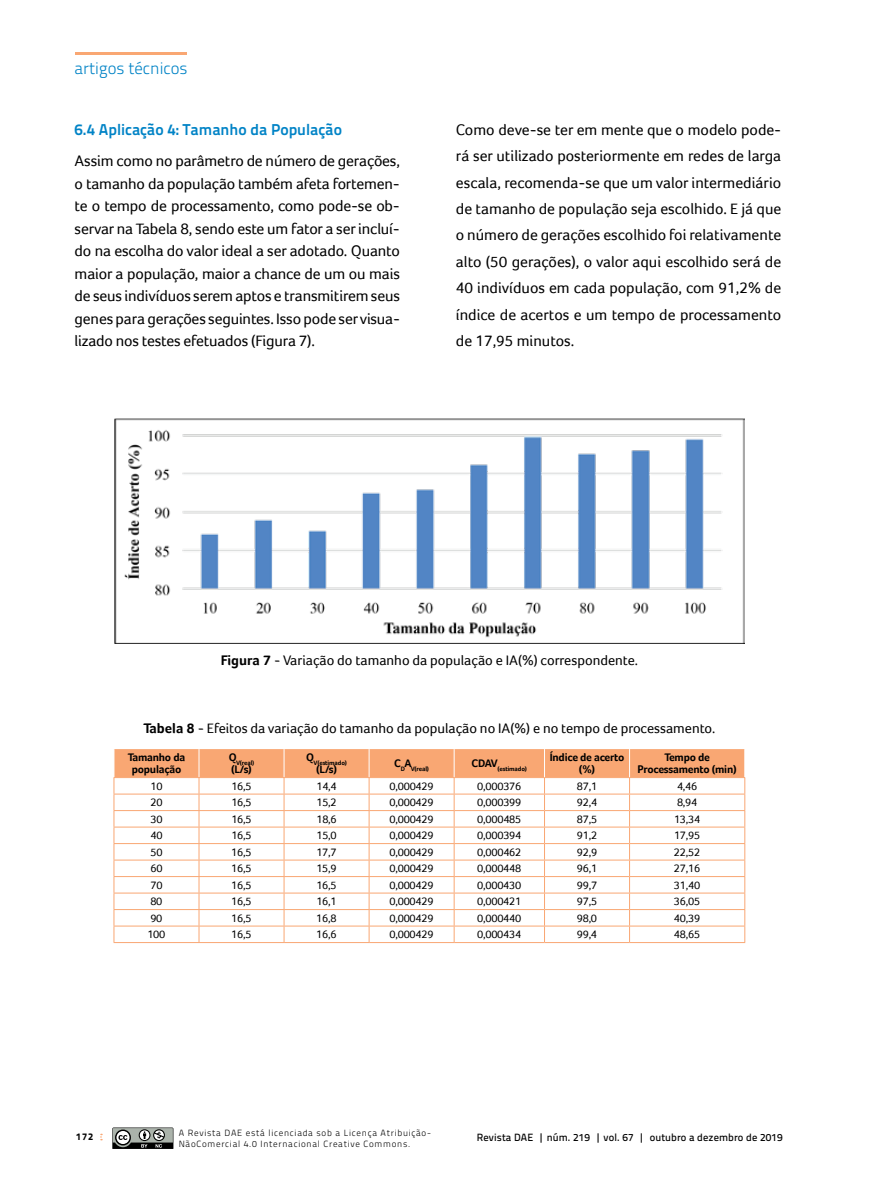
<style>
.page{position:relative;width:893px;height:1191px;background:#fff}
.page>*{position:absolute;margin:0;border:0;box-sizing:border-box;transform-origin:0 0}
.t1{font:300 16.65px "Titillium Text 22 L";color:#0083c6}
.t2{font:15.75px/22.5px "Foco";letter-spacing:-.01em;color:#000;text-align:justify}
.t3{font:700 15.75px "Titillium Text 22 L";color:#0083c6}
.t4{font:14.25px "Foco";color:#000}
.t5{font:11.25px "Foco";letter-spacing:-.02em;color:#000}
.t6{font:700 11.25px/12px "Foco";letter-spacing:-.02em;color:#000;text-align:center}
.t7{font:500 10.5px "Titillium Text 22 L";letter-spacing:.01em;color:#000}
.t8{font:800 9.75px "Titillium Text 22 L";color:#000}
.t9{font:300 9px/10.5px "Titillium Text 22 L";letter-spacing:.08em;color:#000}
.t10{font:700 6.6px "Foco";letter-spacing:-.02em;color:#000}
.s1{font-weight:700}
</style>
<div class="page">
<img style="left:115px;top:418px;width:629px;height:225px">
<hr style="left:114px;top:942px;width:85px;height:1px;background:#f9a773">
<hr style="left:199px;top:942px;width:85px;height:1px;background:#f9a773">
<hr style="left:284px;top:942px;width:85px;height:1px;background:#f9a773">
<hr style="left:369px;top:942px;width:85px;height:1px;background:#f9a773">
<hr style="left:454px;top:942px;width:90px;height:1px;background:#f9a773">
<hr style="left:544px;top:942px;width:86px;height:1px;background:#f9a773">
<hr style="left:630px;top:942px;width:115px;height:1px;background:#f9a773">
<svg style="left:114px;top:749px;width:631px;height:193px"></svg>
<hr style="left:75px;top:52px;width:112px;height:3px;background:#f9a773">
<svg style="left:112px;top:1127px;width:61px;height:22px"></svg>
<p class="t1" style="left:75px;top:56px;width:115px">artigos técnicos</p>
<p class="t3" style="left:75px;top:117px;width:269px">6.4 Aplicação 4: Tamanho da População</p>
<p class="t2" style="left:75px;top:149px;width:327px">Assim como no parâmetro de número de gerações, o tamanho da população também afeta fortemen&shy;te o tempo de processamento, como pode-se ob&shy;servar na Tabela 8, sendo este um fator a ser incluí&shy;do na escolha do valor ideal a ser adotado. Quanto maior a população, maior a chance de um ou mais de seus indivíduos serem aptos e transmitirem seus genes para gerações seguintes. Isso pode ser visua&shy;lizado nos testes efetuados (Figura 7).</p>
<p class="t2" style="left:456px;top:116px;width:327px;line-height:26.4px">Como deve-se ter em mente que o modelo pode&shy;rá ser utilizado posteriormente em redes de larga escala, recomenda-se que um valor intermediário de tamanho de população seja escolhido. E já que o número de gerações escolhido foi relativamente alto (50 gerações), o valor aqui escolhido será de 40 indivíduos em cada população, com 91,2% de índice de acertos e um tempo de processamento de 17,95 minutos.</p>
<p class="t4" style="left:221px;top:652px;width:419px"><span class="s1">Figura 7</span> - Variação do tamanho da população e IA(%) correspondente.</p>
<p class="t4" style="left:143px;top:720px;width:574px"><span class="s1">Tabela 8</span> - Efeitos da variação do tamanho da população no IA(%) e no tempo de processamento.</p>
<p class="t6" style="left:128px;top:751px;width:59px">Tamanho da população</p>
<p class="t10" style="left:229px;top:759px;width:27px"><sup>Q</sup>V(real)</p>
<p class="t10" style="left:306px;top:759px;width:42px"><sup>Q</sup>V(estimado)</p>
<p class="t6" style="left:316px;top:763px;width:22px">(L/s)</p>
<p class="t10" style="left:394px;top:765px;width:36px"><sup>C</sup>D<sup>A</sup>V(real)</p>
<p class="t10" style="left:472px;top:765px;width:57px"><sup>CDAV</sup>(estimado)</p>
<p class="t6" style="left:550px;top:751px;width:76px">Índice de acerto (%)</p>
<p class="t6" style="left:638px;top:751px;width:101px">Tempo de<br>Processamento (min)</p>
<p class="t6" style="left:231px;top:763px;width:22px">(L/s)</p>
<p class="t5" style="left:150px;top:779px;width:14px">10</p>
<p class="t5" style="left:231px;top:779px;width:22px">16,5</p>
<p class="t5" style="left:316px;top:779px;width:22px">14,4</p>
<p class="t5" style="left:389px;top:779px;width:46px">0,000429</p>
<p class="t5" style="left:477px;top:779px;width:46px">0,000376</p>
<p class="t5" style="left:577px;top:779px;width:22px">87,1</p>
<p class="t5" style="left:677px;top:779px;width:22px">4,46</p>
<p class="t5" style="left:150px;top:796px;width:14px">20</p>
<p class="t5" style="left:231px;top:796px;width:22px">16,5</p>
<p class="t5" style="left:316px;top:796px;width:22px">15,2</p>
<p class="t5" style="left:389px;top:796px;width:46px">0,000429</p>
<p class="t5" style="left:477px;top:796px;width:46px">0,000399</p>
<p class="t5" style="left:577px;top:796px;width:22px">92,4</p>
<p class="t5" style="left:677px;top:796px;width:22px">8,94</p>
<p class="t5" style="left:150px;top:812px;width:14px">30</p>
<p class="t5" style="left:231px;top:812px;width:22px">16,5</p>
<p class="t5" style="left:316px;top:812px;width:22px">18,6</p>
<p class="t5" style="left:389px;top:812px;width:46px">0,000429</p>
<p class="t5" style="left:477px;top:812px;width:46px">0,000485</p>
<p class="t5" style="left:577px;top:812px;width:22px">87,5</p>
<p class="t5" style="left:674px;top:812px;width:28px">13,34</p>
<p class="t5" style="left:150px;top:829px;width:14px">40</p>
<p class="t5" style="left:231px;top:829px;width:22px">16,5</p>
<p class="t5" style="left:316px;top:829px;width:22px">15,0</p>
<p class="t5" style="left:389px;top:829px;width:46px">0,000429</p>
<p class="t5" style="left:477px;top:829px;width:46px">0,000394</p>
<p class="t5" style="left:577px;top:829px;width:22px">91,2</p>
<p class="t5" style="left:674px;top:829px;width:28px">17,95</p>
<p class="t5" style="left:150px;top:845px;width:14px">50</p>
<p class="t5" style="left:231px;top:845px;width:22px">16,5</p>
<p class="t5" style="left:316px;top:845px;width:22px">17,7</p>
<p class="t5" style="left:389px;top:845px;width:46px">0,000429</p>
<p class="t5" style="left:477px;top:845px;width:46px">0,000462</p>
<p class="t5" style="left:577px;top:845px;width:22px">92,9</p>
<p class="t5" style="left:674px;top:845px;width:28px">22,52</p>
<p class="t5" style="left:150px;top:862px;width:14px">60</p>
<p class="t5" style="left:231px;top:862px;width:22px">16,5</p>
<p class="t5" style="left:316px;top:862px;width:22px">15,9</p>
<p class="t5" style="left:389px;top:862px;width:46px">0,000429</p>
<p class="t5" style="left:477px;top:862px;width:46px">0,000448</p>
<p class="t5" style="left:577px;top:862px;width:22px">96,1</p>
<p class="t5" style="left:674px;top:862px;width:28px">27,16</p>
<p class="t5" style="left:150px;top:878px;width:14px">70</p>
<p class="t5" style="left:231px;top:878px;width:22px">16,5</p>
<p class="t5" style="left:316px;top:878px;width:22px">16,5</p>
<p class="t5" style="left:389px;top:878px;width:46px">0,000429</p>
<p class="t5" style="left:477px;top:878px;width:46px">0,000430</p>
<p class="t5" style="left:577px;top:878px;width:22px">99,7</p>
<p class="t5" style="left:674px;top:878px;width:28px">31,40</p>
<p class="t5" style="left:150px;top:895px;width:14px">80</p>
<p class="t5" style="left:231px;top:895px;width:22px">16,5</p>
<p class="t5" style="left:316px;top:895px;width:22px">16,1</p>
<p class="t5" style="left:389px;top:895px;width:46px">0,000429</p>
<p class="t5" style="left:477px;top:895px;width:46px">0,000421</p>
<p class="t5" style="left:577px;top:895px;width:22px">97,5</p>
<p class="t5" style="left:674px;top:895px;width:28px">36,05</p>
<p class="t5" style="left:150px;top:911px;width:14px">90</p>
<p class="t5" style="left:231px;top:911px;width:22px">16,5</p>
<p class="t5" style="left:316px;top:911px;width:22px">16,8</p>
<p class="t5" style="left:389px;top:911px;width:46px">0,000429</p>
<p class="t5" style="left:477px;top:911px;width:46px">0,000440</p>
<p class="t5" style="left:577px;top:911px;width:22px">98,0</p>
<p class="t5" style="left:674px;top:911px;width:28px">40,39</p>
<p class="t5" style="left:147px;top:928px;width:20px">100</p>
<p class="t5" style="left:231px;top:928px;width:22px">16,5</p>
<p class="t5" style="left:316px;top:928px;width:22px">16,6</p>
<p class="t5" style="left:389px;top:928px;width:46px">0,000429</p>
<p class="t5" style="left:477px;top:928px;width:46px">0,000434</p>
<p class="t5" style="left:577px;top:928px;width:22px">99,4</p>
<p class="t5" style="left:674px;top:928px;width:28px">48,65</p>
<p class="t8" style="left:76px;top:1129px;width:19px">172</p>
<p class="t9" style="left:179px;top:1127px;width:254px">A Revista DAE está licenciada sob a Licença Atribuição-<br>NãoComercial 4.0 Internacional Creative Commons.</p>
<p class="t7" style="left:477px;top:1129px;width:307px">Revista DAE | núm. 219 | vol. 67 | outubro a dezembro de 2019</p>
</div>
